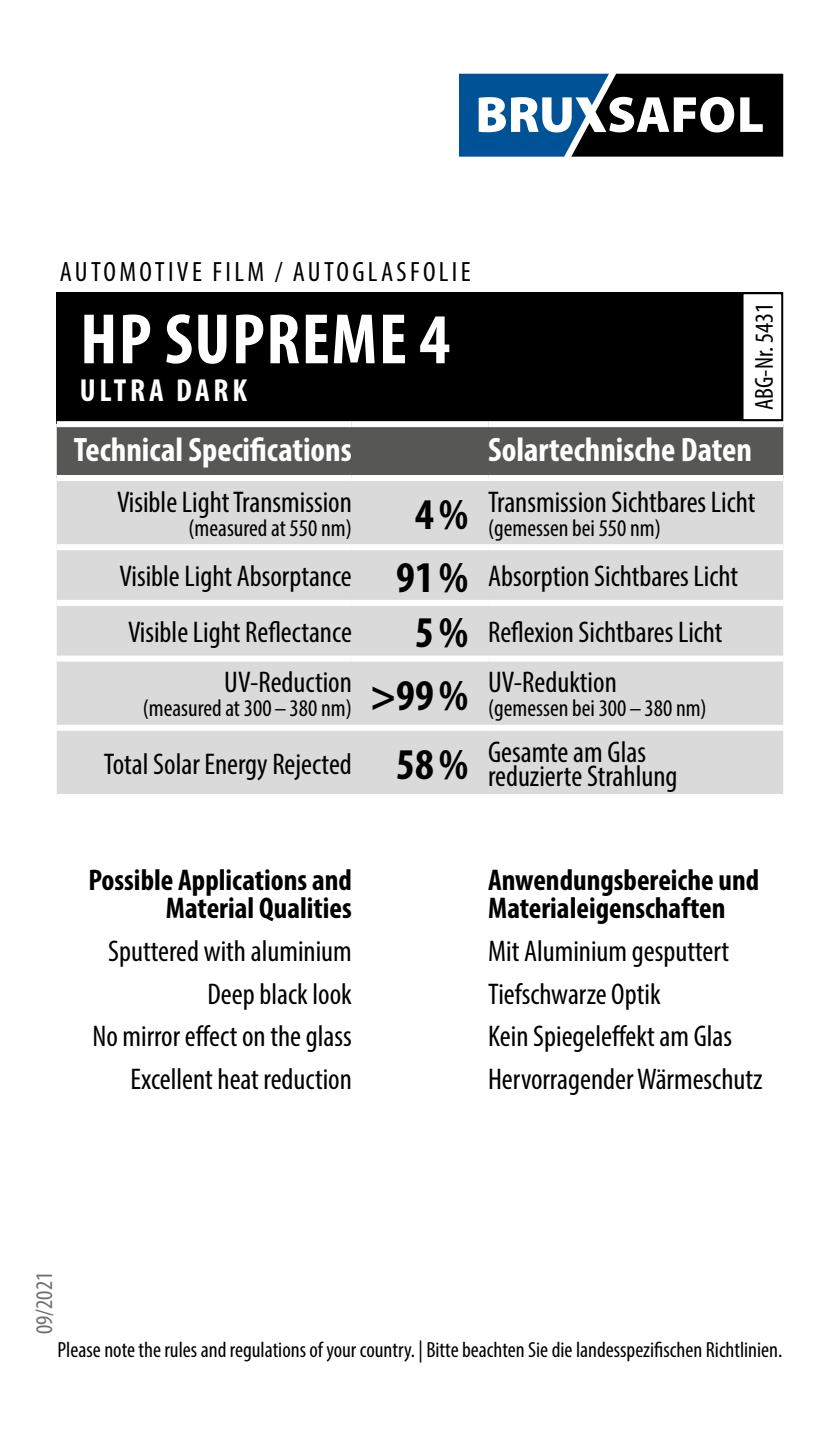
<style>
.page{position:relative;width:840px;height:1429px;background:#fff}
.page>*{position:absolute;margin:0;border:0;box-sizing:border-box;transform-origin:0 0}
.t1{font:700 condensed 72px "Myriad Pro";letter-spacing:.02em;color:#fff}
.t2{font:700 condensed 34px "Myriad Pro";color:#fff}
.t3{font:700 condensed 32px "Myriad Pro";letter-spacing:.12em;color:#fff}
.t4{font:condensed 30px/42.8px "Myriad Pro";color:#000}
.t5{font:700 condensed 30px/28px "Myriad Pro";color:#000;text-align:right}
.t6{font:condensed 28px "Myriad Pro";letter-spacing:.12em;color:#000}
.t7{font:condensed 26px "Myriad Pro";color:#000}
.t8{font:condensed 24px "Myriad Pro";color:#000}
.t9{font:condensed 24px "Myriad Pro";color:#706f6f}
.t10{font:condensed 22px "Myriad Pro";color:#000}
.s1{font-weight:700;font-size:44px}
</style>
<div class="page">
<div style="left:57px;top:292px;width:725px;height:132px;background:#000"></div>
<div style="left:57px;top:427px;width:725px;height:48px;background:#575756"></div>
<div style="left:57px;top:481px;width:725px;height:313px;background:#dadada"></div>
<div style="left:57px;top:544px;width:294px;height:6px;background:#fff"></div>
<div style="left:351px;top:544px;width:137px;height:6px;background:#fff"></div>
<div style="left:488px;top:544px;width:294px;height:6px;background:#fff"></div>
<div style="left:57px;top:600px;width:294px;height:6px;background:#fff"></div>
<div style="left:351px;top:600px;width:137px;height:6px;background:#fff"></div>
<div style="left:488px;top:600px;width:294px;height:6px;background:#fff"></div>
<div style="left:57px;top:655px;width:294px;height:6px;background:#fff"></div>
<div style="left:351px;top:655px;width:137px;height:6px;background:#fff"></div>
<div style="left:488px;top:655px;width:294px;height:6px;background:#fff"></div>
<div style="left:57px;top:725px;width:294px;height:6px;background:#fff"></div>
<div style="left:351px;top:725px;width:137px;height:6px;background:#fff"></div>
<div style="left:488px;top:725px;width:294px;height:6px;background:#fff"></div>
<div style="left:57px;top:421px;width:294px;height:6px;background:#fff"></div>
<div style="left:351px;top:421px;width:137px;height:6px;background:#fff"></div>
<div style="left:488px;top:421px;width:294px;height:6px;background:#fff"></div>
<div style="left:742px;top:293px;width:39px;height:127px;background:#fff"></div>
<div style="left:741px;top:292px;width:41px;height:129px;border:2px solid #000"></div>
<svg style="left:459px;top:74px;width:323px;height:83px"></svg>
<p class="t6" style="left:60px;top:255px;width:412px">AUTOMOTIVE FILM / AUTOGLASFOLIE</p>
<p class="t7" style="left:748px;top:410px;width:109px;rotate:-90deg">ABG-Nr. 5431</p>
<h1 class="t1" style="left:80px;top:294px;width:371px">HP SUPREME 4</h1>
<p class="t3" style="left:80px;top:371px;width:169px">ULTRA DARK</p>
<p class="t2" style="left:74px;top:428px;width:279px">Technical Specifications</p>
<p class="t2" style="left:488px;top:428px;width:265px">Solartechnische Daten</p>
<p class="t4" style="left:117px;top:480px;width:236px">Visible Light Transmission</p>
<p class="t8" style="left:188px;top:513px;width:165px">(measured at 550 nm)</p>
<p class="t4" style="left:415px;top:480px;width:342px"><span class="s1">4%</span> Transmission Sichtbares Licht</p>
<p class="t8" style="left:488px;top:513px;width:174px">(gemessen bei 550 nm)</p>
<p class="t4" style="left:119px;top:548px;width:619px;line-height:55.6px">Visible Light Absorptance <span class="s1">91%</span> Absorption Sichtbares Licht<br>Visible Light Reflectance</p>
<p class="t4" style="left:415px;top:610px;width:309px"><span class="s1">5%</span> Reflexion Sichtbares Licht</p>
<p class="t8" style="left:143px;top:694px;width:475px">(measured at 300 – 380 nm) <sup>&gt;99%</sup> <sup>UV-Reduktion</sup></p>
<p class="t4" style="left:224px;top:661px;width:129px">UV-Reduction</p>
<p class="t8" style="left:488px;top:694px;width:220px">(gemessen bei 300–380 nm)</p>
<p class="t4" style="left:104px;top:742px;width:543px">Total Solar Energy Rejected <span class="s1">58%</span> Gesamte am Glas</p>
<p class="t4" style="left:488px;top:754px;width:191px">reduzierte Strahlung</p>
<p class="t5" style="left:88px;top:865px;width:265px">Possible Applications and<br>Material Qualities</p>
<p class="t4" style="left:92px;top:929px;width:261px;text-align:right">Sputtered with aluminium<br>Deep black look<br>No mirror effect on the glass<br>Excellent heat reduction</p>
<p class="t9" style="left:30px;top:1334px;width:64px;rotate:-90deg">09/2021</p>
<p class="t5" style="left:488px;top:865px;width:272px;text-align:left">Anwendungsbereiche und<br>Materialeigenschaften</p>
<p class="t4" style="left:488px;top:929px;width:276px">Mit Aluminium gesputtert<br>Tiefschwarze Optik<br>Kein Spiegeleffekt am Glas<br>Hervorragender Wärmeschutz</p>
<p class="t10" style="left:57px;top:1336px;width:726px">Please note the rules and regulations of your country. | Bitte beachten Sie die landesspezifischen Richtlinien.</p>
</div>
